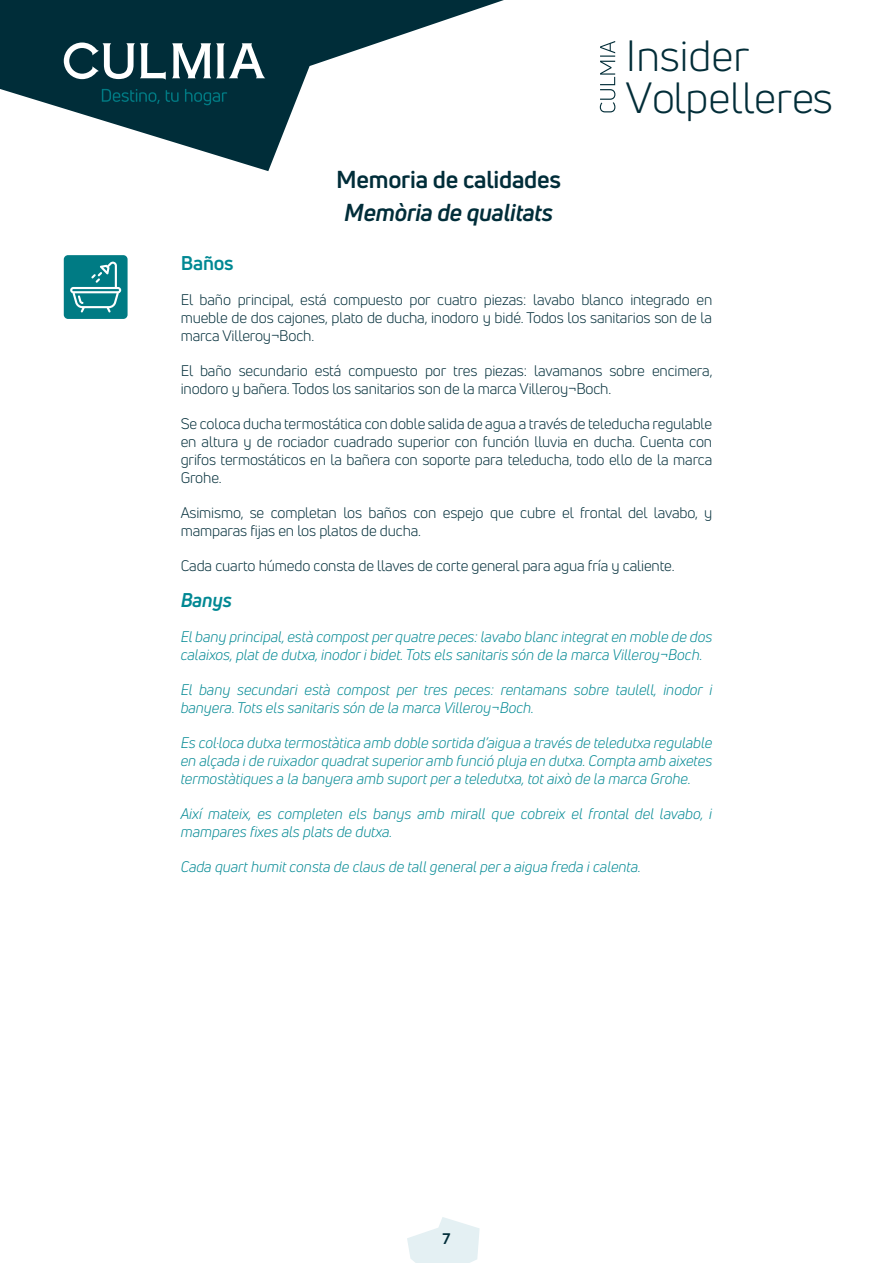
<style>
.page{position:relative;width:893px;height:1263px;background:#fff}
.page>*{position:absolute;margin:0;border:0;box-sizing:border-box;transform-origin:0 0}
.t1{font:42.75px/41.8px "Uni Neue";color:#022d38}
.t2{font:700 24px "Uni Neue";letter-spacing:-.01em;color:#002d39}
.t3{font:italic 700 24px "Uni Neue";letter-spacing:-.01em;color:#002d39}
.t4{font:700 19.5px "Uni Neue";letter-spacing:-.01em;color:#008893}
.t5{font:italic 700 19.5px "Uni Neue";letter-spacing:-.01em;color:#008893}
.t6{font:15px/18px "Uni Neue";letter-spacing:-.01em;color:#002d39;text-align:justify}
.t7{font:italic 15px/18px "Uni Neue";color:#008893}
.t8{font:700 15px "Uni Neue";color:#002d39}
</style>
<div class="page">
<svg style="left:0;top:0;width:504px;height:171px"></svg>
<svg style="left:407px;top:1217px;width:73px;height:46px"></svg>
<svg style="left:172px;top:43px;width:93px;height:35px"></svg>
<svg style="left:64px;top:43px;width:102px;height:37px"></svg>
<svg style="left:102px;top:89px;width:125px;height:16px;background:#003e49"></svg>
<svg style="left:600px;top:41px;width:15px;height:71px"></svg>
<div style="left:64px;top:255px;width:64px;height:64px;background:#007b84;border-radius:4px"></div>
<svg style="left:70px;top:262px;width:51px;height:50px"></svg>
<h2 class="t2" style="left:336px;top:164px;width:226px">Memoria de calidades</h2>
<h2 class="t3" style="left:344px;top:198px;width:210px">Memòria de qualitats</h2>
<h1 class="t1" style="left:626px;top:35px;width:208px">Insider<br>Volpelleres</h1>
<h3 class="t4" style="left:181px;top:251px;width:55px">Baños</h3>
<p class="t6" style="left:181px;top:290px;width:533px">El baño principal, está compuesto por cuatro piezas: lavabo blanco integrado en mueble de dos cajones, plato de ducha, inodoro y bidé. Todos los sanitarios son de la marca Villeroy¬Boch.</p>
<p class="t6" style="left:181px;top:361px;width:533px">El baño secundario está compuesto por tres piezas: lavamanos sobre encimera, inodoro y bañera. Todos los sanitarios son de la marca Villeroy¬Boch.</p>
<p class="t6" style="left:181px;top:414px;width:533px">Se coloca ducha termostática con doble salida de agua a través de teleducha regulable en altura y de rociador cuadrado superior con función lluvia en ducha. Cuenta con grifos termostáticos en la bañera con soporte para teleducha, todo ello de la marca Grohe.</p>
<p class="t6" style="left:181px;top:503px;width:533px">Asimismo, se completan los baños con espejo que cubre el frontal del lavabo, y mamparas fijas en los platos de ducha.</p>
<p class="t6" style="left:181px;top:556px;width:495px">Cada cuarto húmedo consta de llaves de corte general para agua fría y caliente.</p>
<h3 class="t5" style="left:181px;top:588px;width:53px">Banys</h3>
<p class="t7" style="left:181px;top:628px;width:533px">El bany principal, està compost per quatre peces: lavabo blanc integrat en moble de dos calaixos, plat de dutxa, inodor i bidet. Tots els sanitaris són de la marca Villeroy¬Boch.</p>
<p class="t7" style="left:181px;top:681px;width:533px">El bany secundari està compost per tres peces: rentamans sobre taulell, inodor i banyera. Tots els sanitaris són de la marca Villeroy¬Boch.</p>
<p class="t7" style="left:181px;top:734px;width:533px;text-align:justify">Es col·loca dutxa termostàtica amb doble sortida d’aigua a través de teledutxa regulable en alçada i de ruixador quadrat superior amb funció pluja en dutxa. Compta amb aixetes termostàtiques a la banyera amb suport per a teledutxa, tot això de la marca Grohe.</p>
<p class="t7" style="left:181px;top:805px;width:533px">Així mateix, es completen els banys amb mirall que cobreix el frontal del lavabo, i mampares fixes als plats de dutxa.</p>
<p class="t7" style="left:181px;top:858px;width:462px">Cada quart humit consta de claus de tall general per a aigua freda i calenta.</p>
<p class="t8" style="left:442px;top:1229px;width:10px">7</p>
</div>
